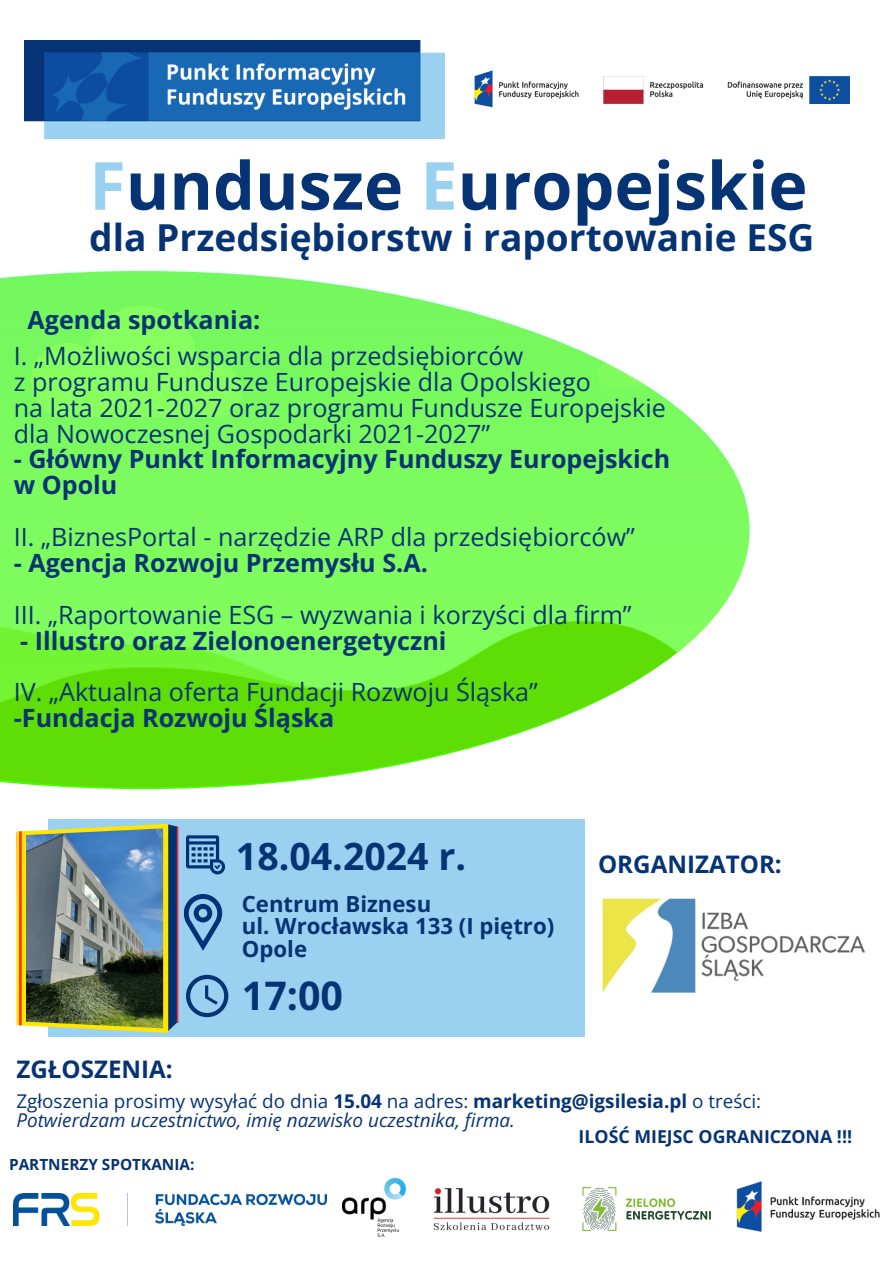
<style>
.page{position:relative;width:893px;height:1263px;background:#fff}
.page>*{position:absolute;margin:0;border:0;box-sizing:border-box;transform-origin:0 0}
.t1{font:700 66.38px "Open Sans";color:#063374}
.t2{font:700 39.38px "Open Sans";color:#063374}
.t3{font:700 37.5px "Open Sans";color:#063374}
.t4{font:700 37.12px "Open Sans";color:#063374}
.t5{font:25.12px/25.9px "Open Sans";color:#063374}
.t6{font:700 25.12px/25.9px "Open Sans";color:#063374}
.t7{font:700 24.15px "Open Sans";color:#063374}
.t8{font:700 22.2px/22.4px "Open Sans";color:#063374}
.t9{font:italic 18.9px/19.1px "Open Sans";color:#063374}
.t10{font:700 17.77px "Open Sans";color:#063374}
.t11{font:700 15.38px "Open Sans";color:#063374}
.s1{color:#9ad0f0}
.s2{font-weight:700}
.s3{font-style:normal}
.s4{font-weight:700;font-style:normal}
</style>
<div class="page">
<img style="left:24px;top:40px;width:420px;height:99px">
<div style="left:48px;top:819px;width:536px;height:218px;background:#9ad0f0"></div>
<svg style="left:16px;top:824px;width:162px;height:208px"></svg>
<hr style="left:19px;top:831px;width:3px;height:194px;background:#ff3131">
<img style="left:26px;top:828px;width:137px;height:200px">
<svg style="left:186px;top:835px;width:39px;height:39px"></svg>
<svg style="left:184px;top:894px;width:38px;height:57px"></svg>
<svg style="left:186px;top:975px;width:42px;height:42px"></svg>
<img style="left:474px;top:70px;width:376px;height:38px">
<img style="left:14px;top:1193px;width:313px;height:32px">
<img style="left:582px;top:1186px;width:129px;height:46px">
<img style="left:342px;top:1178px;width:64px;height:59px">
<img style="left:433px;top:1188px;width:117px;height:43px">
<img style="left:602px;top:898px;width:262px;height:95px">
<img style="left:736px;top:1181px;width:144px;height:51px">
<img style="left:0;top:269px;width:750px;height:518px">
<h2 class="t1" style="left:89px;top:139px;width:719px"><span class="s1">F</span>undusze <span class="s1">E</span>uropejskie</h2>
<h2 class="t4" style="left:89px;top:211px;width:726px">dla Przedsiębiorstw i raportowanie ESG</h2>
<h5 class="t6" style="left:28px;top:306px;width:234px">Agenda spotkania:</h5>
<p class="t5" style="left:14px;top:342px;width:653px">I. „Możliwości wsparcia dla przedsiębiorców<br>z programu Fundusze Europejskie dla Opolskiego<br>na lata 2021-2027 oraz programu Fundusze Europejskie dla Nowoczesnej Gospodarki 2021-2027”</p>
<p class="t6" style="left:14px;top:446px;width:658px">- Główny Punkt Informacyjny Funduszy Europejskich w Opolu</p>
<h1 class="t5" style="left:14px;top:523px;width:622px">II. „BiznesPortal - narzędzie ARP dla przedsiębiorców”</h1>
<h1 class="t6" style="left:14px;top:549px;width:415px">- Agencja Rozwoju Przemysłu S.A.</h1>
<p class="t5" style="left:14px;top:601px;width:619px">III. „Raportowanie ESG – wyzwania i korzyści dla firm”</p>
<p class="t6" style="left:20px;top:627px;width:428px">- Illustro oraz Zielonoenergetyczni</p>
<h2 class="t5" style="left:14px;top:679px;width:526px">IV. „Aktualna oferta Fundacji Rozwoju Śląska” <span class="s2">-Fundacja Rozwoju Śląska</span></h2>
<p class="t3" style="left:236px;top:830px;width:232px">18.04.2024 r.</p>
<p class="t8" style="left:242px;top:892px;width:314px">Centrum Biznesu<br>ul. Wrocławska 133 (I piętro)<br>Opole</p>
<h6 class="t2" style="left:242px;top:968px;width:103px">17:00</h6>
<p class="t7" style="left:598px;top:847px;width:185px">ORGANIZATOR:</p>
<p class="t7" style="left:16px;top:1052px;width:158px">ZGŁOSZENIA:</p>
<p class="t9" style="left:16px;top:1091px;width:746px"><span class="s3">Zgłoszenia prosimy wysyłać do dnia</span> <span class="s4">15.04</span> <span class="s3">na adres:</span> <span class="s4">marketing@igsilesia.pl</span> <span class="s3">o treści:<br></span>Potwierdzam uczestnictwo, imię nazwisko uczestnika, firma.</p>
<p class="t10" style="left:578px;top:1124px;width:275px">ILOŚĆ MIEJSC OGRANICZONA !!!</p>
<p class="t11" style="left:9px;top:1154px;width:187px">PARTNERZY SPOTKANIA:</p>
</div>
